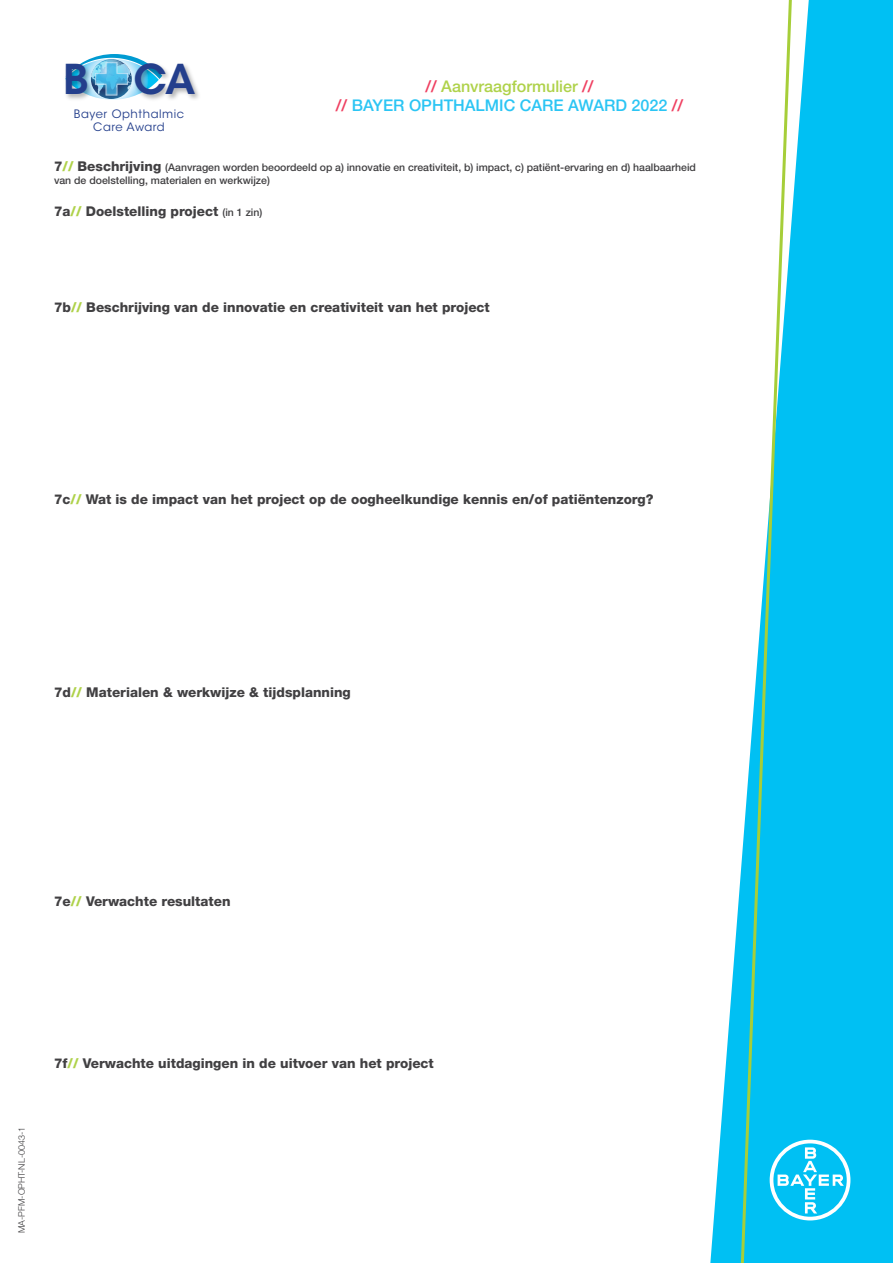
<style>
.page{position:relative;width:893px;height:1263px;background:#fff}
.page>*{position:absolute;margin:0;border:0;box-sizing:border-box;transform-origin:0 0}
.t1{font:600 40.8px "ITC Avant Garde Std";color:#243f8c}
.t2{font:500 16.05px/19.4px "Helvetica Neue LT Std";color:#2bc5f4;text-align:center}
.t3{font:800 13.5px "Helvetica Neue LT Std";color:#414042}
.t4{font:11.55px/13.8px "ITC Avant Garde Std";letter-spacing:.05em;color:#243f8c;text-align:center}
.t5{font:500 10.5px/12.6px "Helvetica Neue LT Std";color:#414042}
.t6{font:300 9px "Helvetica Neue LT Std";color:#414042}
.s1{color:#ef4061}
.s2{color:#afd24a}
.s3{font-weight:800;font-size:13.5px}
.s4{font-weight:800;font-size:13.5px;color:#afd24a}
.s5{font-weight:500;font-size:10.5px}
</style>
<div class="page">
<svg style="left:710px;top:0;width:183px;height:1263px;fill:#00c0f3"></svg>
<svg style="left:738px;top:0;width:56px;height:1263px"></svg>
<svg style="left:770px;top:1140px;width:80px;height:80px"></svg>
<img style="left:162px;top:64px;width:37px;height:35px">
<svg style="left:65px;top:54px;width:97px;height:46px"></svg>
<h1 class="t1" style="left:63px;top:53px;width:134px">B CA</h1>
<p class="t4" style="left:74px;top:107px;width:112px">Bayer Ophthalmic<br>Care Award</p>
<p class="t2" style="left:336px;top:76px;width:349px"><span class="s1">//</span> <span class="s2">Aanvraagformulier</span> <span class="s1">//<br>//</span> BAYER OPHTHALMIC CARE AWARD 2022 <span class="s1">//</span></p>
<p class="t5" style="left:54px;top:161px;width:643px"><span class="s3">7</span><span class="s4">//</span> <span class="s3">Beschrijving</span> (Aanvragen worden beoordeeld op a) innovatie en creativiteit, b) impact, c) patiënt-ervaring en d) haalbaarheid van de doelstelling, materialen en werkwijze)</p>
<p class="t3" style="left:54px;top:203px;width:210px">7a<span class="s2">//</span> Doelstelling project <span class="s5">(in 1 zin)</span></p>
<p class="t3" style="left:54px;top:299px;width:437px">7b<span class="s2">//</span> Beschrijving van de innovatie en creativiteit van het project</p>
<p class="t3" style="left:54px;top:491px;width:601px">7c<span class="s2">//</span> Wat is de impact van het project op de oogheelkundige kennis en/of patiëntenzorg?</p>
<p class="t3" style="left:54px;top:684px;width:298px">7d<span class="s2">//</span> Materialen &amp; werkwijze &amp; tijdsplanning</p>
<p class="t3" style="left:54px;top:893px;width:178px">7e<span class="s2">//</span> Verwachte resultaten</p>
<p class="t6" style="left:16px;top:1233px;width:108px;rotate:-90deg">MA-PFM-OPHT-NL-0043-1</p>
<p class="t3" style="left:54px;top:1055px;width:381px">7f<span class="s2">//</span> Verwachte uitdagingen in de uitvoer van het project</p>
</div>
